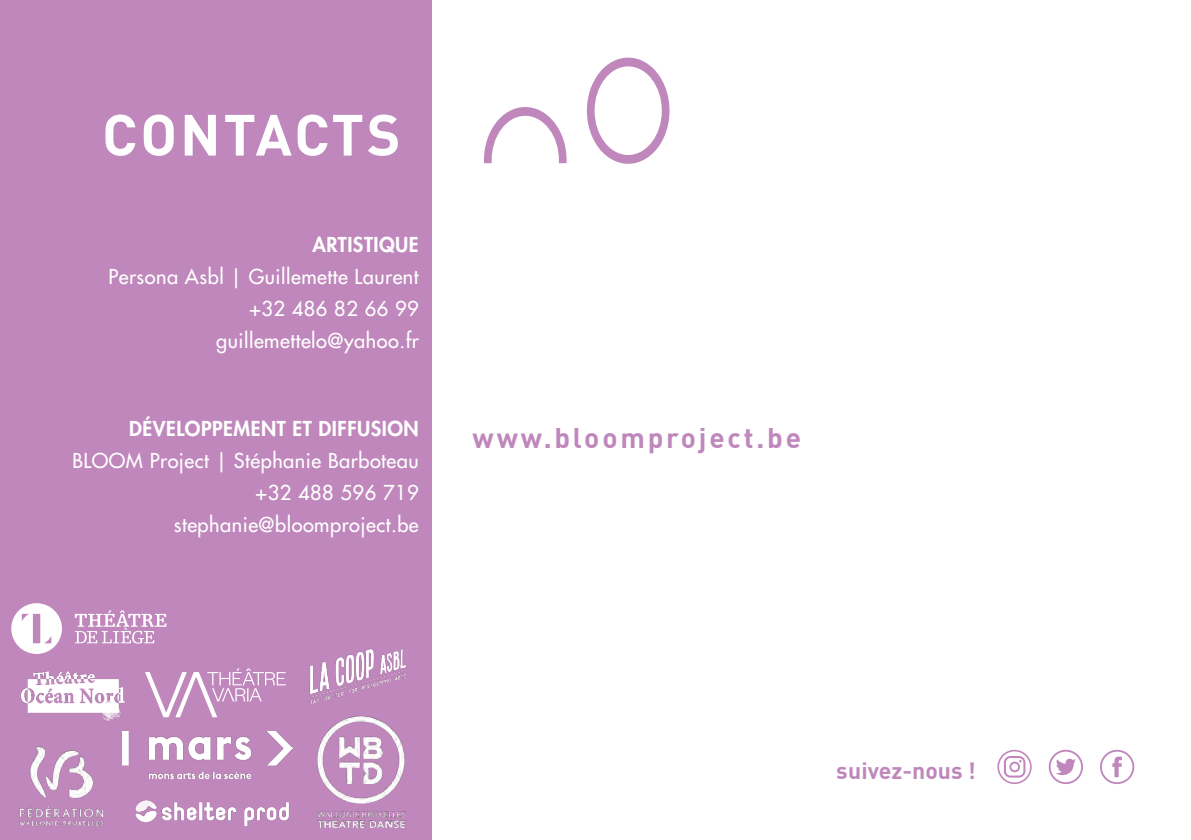
<style>
.page{position:relative;width:1191px;height:840px;background:#fff}
.page>*{position:absolute;margin:0;border:0;box-sizing:border-box;transform-origin:0 0}
.t1{font:700 57px "DIN";letter-spacing:.05em;color:#fff}
.t2{font:700 28px "DIN";letter-spacing:.1em;color:#bf87bb}
.t3{font:700 23px "DIN";color:#bf87bb}
.t4{font:500 20px/32px "Futura Std";letter-spacing:.025em;color:#fff;text-align:right}
.t5{font:800 20px "Futura Std";letter-spacing:.025em;color:#fff}
</style>
<div class="page">
<div style="left:0;top:0;width:431px;height:839px;background:#bf87bb"></div>
<svg style="left:587px;top:58px;width:82px;height:106px"></svg>
<svg style="left:484px;top:107px;width:82px;height:56px"></svg>
<svg style="left:1048px;top:749px;width:35px;height:34px"></svg>
<svg style="left:1100px;top:749px;width:34px;height:34px"></svg>
<svg style="left:997px;top:749px;width:34px;height:34px"></svg>
<img style="left:19px;top:746px;width:85px;height:80px">
<svg style="left:145px;top:668px;width:141px;height:48px"></svg>
<img style="left:317px;top:716px;width:89px;height:111px">
<svg style="left:75px;top:610px;width:91px;height:33px"></svg>
<svg style="left:11px;top:603px;width:51px;height:50px"></svg>
<img style="left:122px;top:731px;width:171px;height:47px">
<img style="left:21px;top:671px;width:104px;height:50px">
<img style="left:309px;top:649px;width:98px;height:56px">
<img style="left:135px;top:800px;width:154px;height:27px">
<h1 class="t1" style="left:102px;top:98px;width:300px">CONTACTS</h1>
<p class="t5" style="left:312px;top:231px;width:108px">ARTISTIQUE</p>
<p class="t4" style="left:108px;top:260px;width:312px">Persona Asbl | Guillemette Laurent +32 486 82 66 99 guillemettelo@yahoo.fr</p>
<p class="t5" style="left:129px;top:415px;width:291px">DÉVELOPPEMENT ET DIFFUSION</p>
<p class="t4" style="left:72px;top:444px;width:348px">BLOOM Project | Stéphanie Barboteau +32 488 596 719 stephanie@bloomproject.be</p>
<h2 class="t2" style="left:472px;top:420px;width:330px">www.bloomproject.be</h2>
<p class="t3" style="left:836px;top:754px;width:141px">suivez-nous !</p>
</div>
